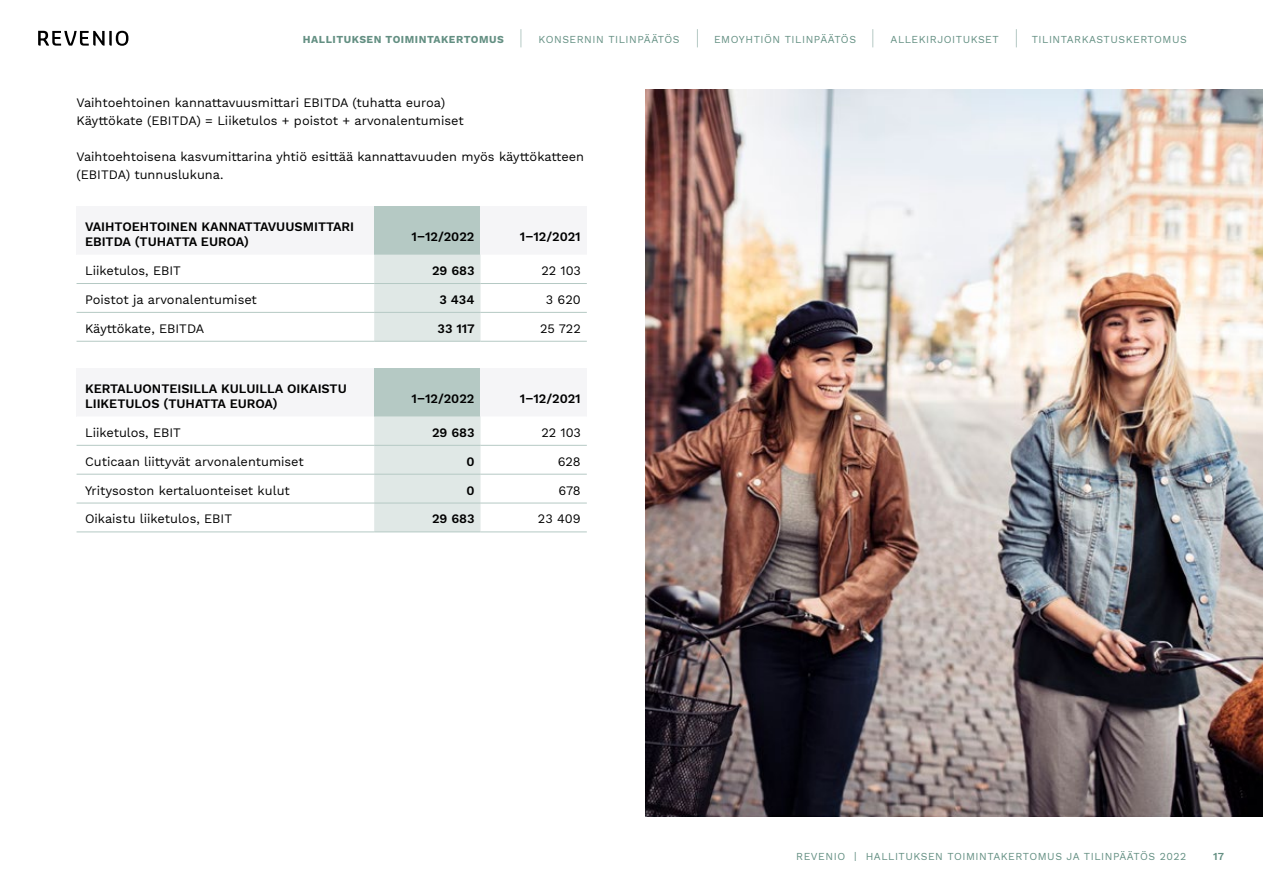
<style>
.page{position:relative;width:1263px;height:893px;background:#fff}
.page>*{position:absolute;margin:0;border:0;box-sizing:border-box;transform-origin:0 0}
.t1{font:12.75px/18px "Work Sans";color:#000}
.t2{font:600 12.75px/15px "Work Sans";color:#000}
.t3{font:10.5px "Work Sans";letter-spacing:.05em;color:#638f82}
.t4{font:700 10.5px "Work Sans";letter-spacing:.05em;color:#638f82}
.t5{font:600 10.5px "Work Sans";color:#638f82}
</style>
<div class="page">
<svg style="left:38px;top:31px;width:90px;height:15px"></svg>
<svg style="left:521px;top:29px;width:1px;height:18px"></svg>
<svg style="left:697px;top:29px;width:1px;height:18px"></svg>
<svg style="left:872px;top:29px;width:1px;height:18px"></svg>
<svg style="left:1016px;top:29px;width:1px;height:18px"></svg>
<div style="left:77px;top:207px;width:297px;height:48px;background:#f5f5f7"></div>
<div style="left:374px;top:207px;width:106px;height:48px;background:#b5c9c4"></div>
<div style="left:480px;top:207px;width:107px;height:48px;background:#f5f5f7"></div>
<svg style="left:77px;top:255px;width:510px;height:86px"></svg>
<hr style="left:77px;top:283px;width:297px;height:1px;background:#b5c9c4">
<hr style="left:374px;top:283px;width:106px;height:1px;background:#b5c9c4">
<hr style="left:480px;top:283px;width:107px;height:1px;background:#b5c9c4">
<hr style="left:77px;top:312px;width:297px;height:1px;background:#b5c9c4">
<hr style="left:374px;top:312px;width:106px;height:1px;background:#b5c9c4">
<hr style="left:480px;top:312px;width:107px;height:1px;background:#b5c9c4">
<hr style="left:77px;top:341px;width:297px;height:1px;background:#b5c9c4">
<hr style="left:374px;top:341px;width:106px;height:1px;background:#b5c9c4">
<hr style="left:480px;top:341px;width:107px;height:1px;background:#b5c9c4">
<div style="left:77px;top:368px;width:297px;height:48px;background:#f5f5f7"></div>
<div style="left:374px;top:368px;width:106px;height:48px;background:#b5c9c4"></div>
<div style="left:480px;top:368px;width:107px;height:48px;background:#f5f5f7"></div>
<svg style="left:77px;top:416px;width:510px;height:116px"></svg>
<div style="left:374px;top:416px;width:106px;height:116px;background:#e0e8e6"></div>
<hr style="left:77px;top:445px;width:297px;height:1px;background:#b5c9c4">
<hr style="left:374px;top:445px;width:106px;height:1px;background:#b5c9c4">
<hr style="left:480px;top:445px;width:107px;height:1px;background:#b5c9c4">
<hr style="left:77px;top:474px;width:297px;height:1px;background:#b5c9c4">
<hr style="left:374px;top:474px;width:106px;height:1px;background:#b5c9c4">
<hr style="left:480px;top:474px;width:107px;height:1px;background:#b5c9c4">
<hr style="left:77px;top:503px;width:297px;height:1px;background:#b5c9c4">
<hr style="left:374px;top:503px;width:106px;height:1px;background:#b5c9c4">
<hr style="left:480px;top:503px;width:107px;height:1px;background:#b5c9c4">
<hr style="left:77px;top:532px;width:297px;height:1px;background:#b5c9c4">
<hr style="left:374px;top:532px;width:106px;height:1px;background:#b5c9c4">
<hr style="left:480px;top:532px;width:107px;height:1px;background:#b5c9c4">
<img style="left:645px;top:89px;width:618px;height:727px">
<p class="t4" style="left:303px;top:33px;width:203px">HALLITUKSEN TOIMINTAKERTOMUS</p>
<p class="t3" style="left:539px;top:33px;width:143px">KONSERNIN TILINPÄÄTÖS</p>
<p class="t3" style="left:714px;top:33px;width:143px">EMOYHTIÖN TILINPÄÄTÖS</p>
<p class="t3" style="left:890px;top:33px;width:110px">ALLEKIRJOITUKSET</p>
<p class="t3" style="left:1032px;top:33px;width:157px">TILINTARKASTUSKERTOMUS</p>
<p class="t1" style="left:77px;top:95px;width:389px">Vaihtoehtoinen kannattavuusmittari EBITDA (tuhatta euroa)<br>Käyttökate (EBITDA) = Liiketulos + poistot + arvonalentumiset</p>
<p class="t1" style="left:77px;top:149px;width:509px">Vaihtoehtoisena kasvumittarina yhtiö esittää kannattavuuden myös käyttökatteen (EBITDA) tunnuslukuna.</p>
<p class="t2" style="left:85px;top:220px;width:271px">VAIHTOEHTOINEN KANNATTAVUUSMITTARI<br>EBITDA (TUHATTA EUROA)</p>
<p class="t2" style="left:411px;top:230px;width:65px">1–12/2022</p>
<p class="t2" style="left:520px;top:230px;width:62px">1–12/2021</p>
<p class="t1" style="left:85px;top:262px;width:97px">Liiketulos, EBIT</p>
<p class="t2" style="left:432px;top:264px;width:44px">29 683</p>
<p class="t1" style="left:541px;top:262px;width:41px">22 103</p>
<p class="t1" style="left:85px;top:291px;width:173px">Poistot ja arvonalentumiset</p>
<p class="t2" style="left:439px;top:293px;width:37px">3 434</p>
<p class="t1" style="left:546px;top:291px;width:37px">3 620</p>
<p class="t1" style="left:85px;top:320px;width:121px">Käyttökate, EBITDA</p>
<p class="t2" style="left:438px;top:321px;width:39px">33 117</p>
<p class="t1" style="left:540px;top:320px;width:42px">25 722</p>
<p class="t2" style="left:85px;top:382px;width:263px">KERTALUONTEISILLA KULUILLA OIKAISTU<br>LIIKETULOS (TUHATTA EUROA)</p>
<p class="t2" style="left:411px;top:391px;width:65px">1–12/2022</p>
<p class="t2" style="left:520px;top:391px;width:62px">1–12/2021</p>
<p class="t1" style="left:85px;top:424px;width:97px">Liiketulos, EBIT</p>
<p class="t2" style="left:432px;top:426px;width:44px">29 683</p>
<p class="t1" style="left:541px;top:424px;width:41px">22 103</p>
<p class="t1" style="left:85px;top:453px;width:220px">Cuticaan liittyvät arvonalentumiset</p>
<p class="t2" style="left:466px;top:454px;width:10px">0</p>
<p class="t1" style="left:558px;top:453px;width:25px">628</p>
<p class="t1" style="left:85px;top:482px;width:206px">Yritysoston kertaluonteiset kulut</p>
<p class="t2" style="left:466px;top:483px;width:10px">0</p>
<p class="t1" style="left:558px;top:482px;width:24px">678</p>
<p class="t1" style="left:85px;top:511px;width:149px">Oikaistu liiketulos, EBIT</p>
<p class="t2" style="left:432px;top:512px;width:44px">29 683</p>
<p class="t1" style="left:538px;top:511px;width:44px">23 409</p>
<p class="t3" style="left:796px;top:850px;width:392px">REVENIO | HALLITUKSEN TOIMINTAKERTOMUS JA TILINPÄÄTÖS 2022</p>
<p class="t5" style="left:1213px;top:850px;width:12px">17</p>
</div>
